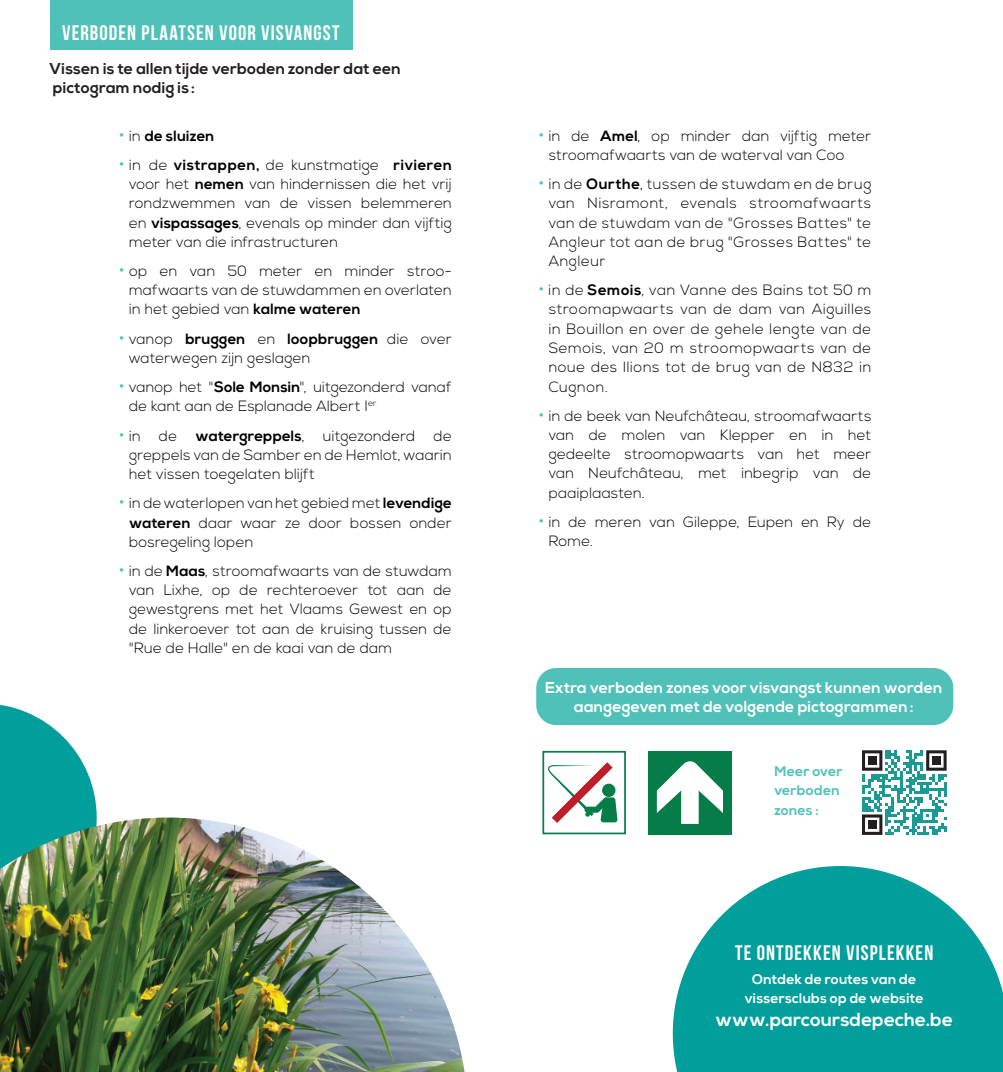
<style>
.page{position:relative;width:1003px;height:1072px;background:#fff}
.page>*{position:absolute;margin:0;border:0;box-sizing:border-box;transform-origin:0 0}
.t1{font:700 21px "Bebas Neue";letter-spacing:.05em;color:#fff}
.t2{font:700 18.72px "Nexa";letter-spacing:.005em;color:#fff}
.t3{font:700 15.75px/19.2px "Nexa";letter-spacing:.01em;color:#fff;text-align:center}
.t4{font:700 15.75px/19.2px "Nexa";letter-spacing:.01em;color:#231f20}
.t5{font:300 14.88px/19.2px "Nexa";letter-spacing:.015em;color:#000;text-align:justify}
.t6{font:700 14.88px "Nexa";letter-spacing:.015em;color:#000}
.t7{font:700 14px/19.2px "Nexa";letter-spacing:.015em;color:#fff;text-align:center}
.t8{font:700 14px/19.2px "Nexa";letter-spacing:.01em;color:#4fc1b8}
.s1{font-weight:300;font-size:17.5px;color:#4fc1b8}
.s2{font-weight:300}
.s3{font-size:17.5px;color:#4fc1b8}
.s4{font-weight:700}
</style>
<div class="page">
<div style="left:50px;top:0;width:302px;height:50px;background:#4fc1b8"></div>
<svg style="left:0;top:704px;width:97px;height:113px"></svg>
<svg style="left:672px;top:866px;width:330px;height:205px;fill:#009f9b"></svg>
<img style="left:0;top:817px;width:464px;height:254px">
<div style="left:536px;top:668px;width:416px;height:57px;background:#4fc1b8;border-radius:20px"></div>
<div style="left:648px;top:751px;width:83px;height:83px;background:#067c49"></div>
<svg style="left:656px;top:761px;width:66px;height:63px"></svg>
<div style="left:542px;top:751px;width:83px;height:83px;border:2px solid #067c49"></div>
<svg style="left:548px;top:762px;width:69px;height:61px"></svg>
<svg style="left:862px;top:750px;width:84px;height:85px"></svg>
<div style="left:867px;top:756px;width:9px;height:9px;background:#231f20"></div>
<div style="left:931px;top:756px;width:9px;height:9px;background:#231f20"></div>
<div style="left:867px;top:820px;width:9px;height:9px;background:#231f20"></div>
<h1 class="t1" style="left:62px;top:21px;width:279px">VERBODEN PLAATSEN VOOR VISVANGST</h1>
<p class="t4" style="left:50px;top:59px;width:352px">Vissen is te allen tijde verboden zonder dat een pictogram nodig is :</p>
<p class="t6" style="left:119px;top:127px;width:97px"><span class="s1">•</span> <span class="s2">in</span> de sluizen</p>
<p class="t5" style="left:129px;top:156px;width:324px;text-indent:-10px"><span class="s3">•</span> in de <span class="s4">vistrappen,</span> de kunstmatige <span class="s4">rivieren </span>voor het <span class="s4">nemen</span> van hindernissen die het vrij rondzwemmen van de vissen belemmeren en <span class="s4">vispassages</span>, evenals op minder dan vijftig meter van die infrastructuren</p>
<p class="t5" style="left:129px;top:262px;width:324px;text-indent:-10px"><span class="s3">•</span> op en van 50 meter en minder stroo&shy;mafwaarts van de stuwdammen en overlaten in het gebied van <span class="s4">kalme wateren</span></p>
<p class="t5" style="left:129px;top:329px;width:324px;text-indent:-10px"><span class="s3">•</span> vanop <span class="s4">bruggen</span> en <span class="s4">loopbruggen</span> die over waterwegen zijn geslagen</p>
<p class="t5" style="left:129px;top:378px;width:324px;text-indent:-10px"><span class="s3">•</span> vanop het "<span class="s4">Sole Monsin</span>", uitgezonderd vanaf de kant aan de Esplanade Albert I<sup>er</sup></p>
<p class="t5" style="left:129px;top:426px;width:324px;text-indent:-10px"><span class="s3">•</span> in de <span class="s4">watergreppels</span>, uitgezonderd de greppels van de Samber en de Hemlot, waarin het vissen toegelaten blijft</p>
<p class="t5" style="left:129px;top:494px;width:324px;text-indent:-10px"><span class="s3">•</span> in de waterlopen van het gebied met <span class="s4">levendige wateren</span> daar waar ze door bossen onder bosregeling lopen</p>
<p class="t5" style="left:129px;top:562px;width:324px;text-indent:-10px"><span class="s3">•</span> in de <span class="s4">Maas</span>, stroomafwaarts van de stuwdam van Lixhe, op de rechteroever tot aan de gewestgrens met het Vlaams Gewest en op de linkeroever tot aan de kruising tussen de "Rue de Halle" en de kaai van de dam</p>
<p class="t5" style="left:548px;top:126px;width:324px;text-indent:-10px"><span class="s3">•</span> in de <span class="s4">Amel</span>, op minder dan vijftig meter stroomafwaarts van de waterval van Coo</p>
<p class="t5" style="left:548px;top:175px;width:324px;text-indent:-10px"><span class="s3">•</span> in de <span class="s4">Ourthe</span>, tussen de stuwdam en de brug van Nisramont, evenals stroomafwaarts van de stuwdam van de "Grosses Battes" te Angleur tot aan de brug "Grosses Battes" te Angleur</p>
<p class="t5" style="left:548px;top:281px;width:324px;text-indent:-10px"><span class="s3">•</span> in de <span class="s4">Semois</span>, van Vanne des Bains tot 50 m stroomapwaarts van de dam van Aiguilles in Bouillon en over de gehele lengte van de Semois, van 20 m stroomopwaarts van de noue des Ilions tot de brug van de N832 in Cugnon.</p>
<p class="t5" style="left:548px;top:406px;width:324px;text-indent:-10px"><span class="s3">•</span> in de beek van Neufchâteau, stroomafwaarts van de molen van Klepper en in het gedeelte stroomopwaarts van het meer van Neufchâteau, met inbegrip van de paaiplaasten.</p>
<p class="t5" style="left:548px;top:513px;width:324px;text-indent:-10px"><span class="s3">•</span> in de meren van Gileppe, Eupen en Ry de<br>Rome.</p>
<p class="t3" style="left:545px;top:678px;width:399px">Extra verboden zones voor visvangst kunnen worden aangegeven met de volgende pictogrammen:</p>
<p class="t8" style="left:774px;top:762px;width:70px">Meer over verboden zones :</p>
<h1 class="t1" style="left:734px;top:940px;width:200px">TE ONTDEKKEN VISPLEKKEN</h1>
<p class="t7" style="left:744px;top:969px;width:180px">Ontdek de routes van de vissersclubs op de website</p>
<p class="t2" style="left:715px;top:1008px;width:239px">www.parcoursdepeche.be</p>
</div>
